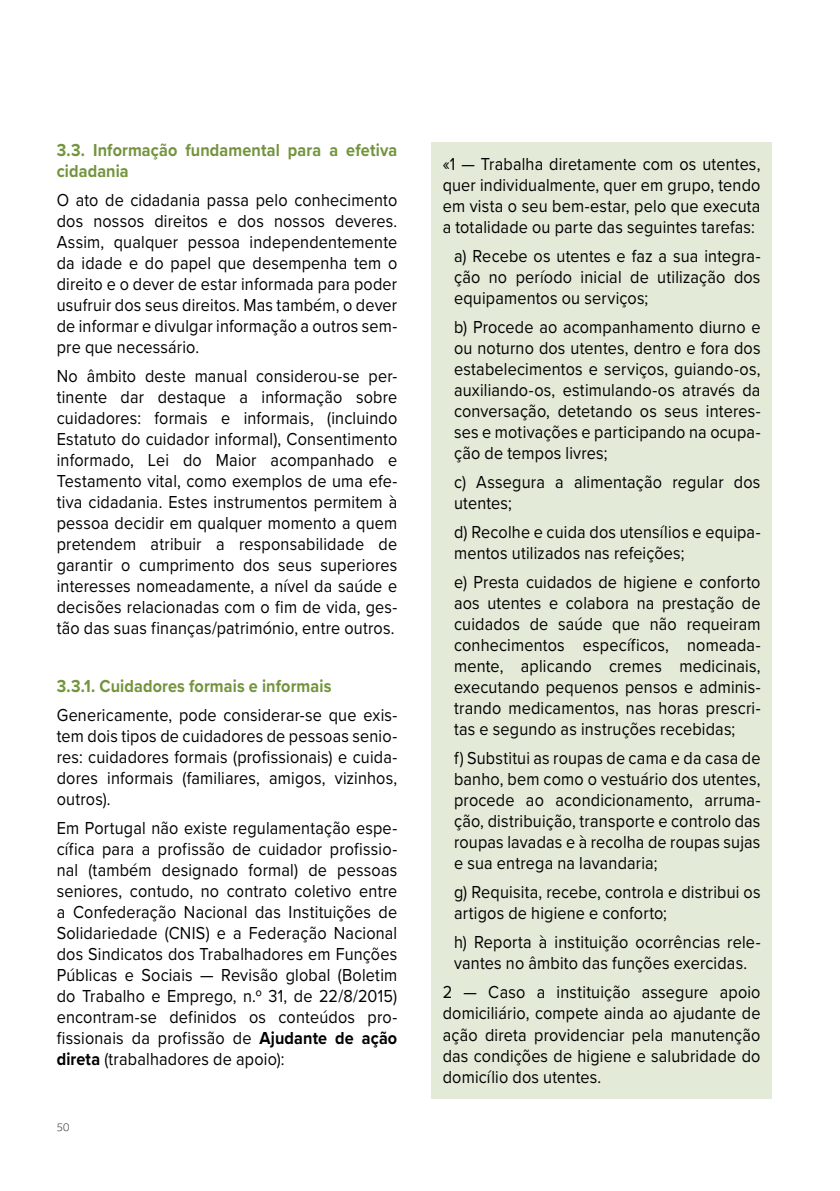
<style>
.page{position:relative;width:840px;height:1191px;background:#fff}
.page>*{position:absolute;margin:0;border:0;box-sizing:border-box;transform-origin:0 0}
.t1{font:18px/21px "Proxima Nova";letter-spacing:.01em;color:#000;text-align:justify;scale:.9 1}
.t2{font:700 18px/21px "Proxima Nova";letter-spacing:.01em;color:#73943d;scale:.9 1}
.t3{font:300 11.4px "Tisa Sans Pro";color:#4a4a49}
.s1{font-weight:700}
</style>
<div class="page">
<div style="left:431px;top:142px;width:340px;height:956px;background:#e3ead8"></div>
<p class="t2" style="left:57px;top:139px;width:379px">3.3. Informação fundamental para a efetiva cidadania</p>
<p class="t1" style="left:57px;top:189px;width:379px">O ato de cidadania passa pelo conhecimento dos nossos direitos e dos nossos deveres.<br>Assim, qualquer pessoa independentemente da idade e do papel que desempenha tem o direito e o dever de estar informada para poder usufruir dos seus direitos. Mas também, o dever de informar e divulgar informação a outros sem&shy;pre que necessário.</p>
<p class="t1" style="left:57px;top:365px;width:379px">No âmbito deste manual considerou-se per&shy;tinente dar destaque a informação sobre cuidadores: formais e informais, (incluindo Estatuto do cuidador informal), Consentimento informado, Lei do Maior acompanhado e Testamento vital, como exemplos de uma efe&shy;tiva cidadania. Estes instrumentos permitem à pessoa decidir em qualquer momento a quem pretendem atribuir a responsabilidade de garantir o cumprimento dos seus superiores interesses nomeadamente, a nível da saúde e decisões relacionadas com o fim de vida, ges&shy;tão das suas finanças/património, entre outros.</p>
<p class="t2" style="left:57px;top:675px;width:306px">3.3.1. Cuidadores formais e informais</p>
<p class="t1" style="left:57px;top:704px;width:379px">Genericamente, pode considerar-se que exis&shy;tem dois tipos de cuidadores de pessoas senio&shy;res: cuidadores formais (profissionais) e cuida&shy;dores informais (familiares, amigos, vizinhos, outros).</p>
<p class="t1" style="left:57px;top:817px;width:379px">Em Portugal não existe regulamentação espe&shy;cífica para a profissão de cuidador profissio&shy;nal (também designado formal) de pessoas seniores, contudo, no contrato coletivo entre a Confederação Nacional das Instituições de Solidariedade (CNIS) e a Federação Nacional dos Sindicatos dos Trabalhadores em Funções Públicas e Sociais — Revisão global (Boletim do Trabalho e Emprego, n.º 31, de 22/8/2015) encontram-se definidos os conteúdos pro&shy;fissionais da profissão de <span class="s1">Ajudante de ação direta</span> (trabalhadores de apoio):</p>
<p class="t3" style="left:57px;top:1120px;width:15px">50</p>
<p class="t1" style="left:442px;top:153px;width:354px">«1 — Trabalha diretamente com os utentes, quer individualmente, quer em grupo, tendo em vista o seu bem-estar, pelo que executa a totalidade ou parte das seguintes tarefas:</p>
<p class="t1" style="left:454px;top:245px;width:342px">a) Recebe os utentes e faz a sua integra&shy;ção no período inicial de utilização dos equipamentos ou serviços;</p>
<p class="t1" style="left:454px;top:316px;width:342px">b) Procede ao acompanhamento diurno e ou noturno dos utentes, dentro e fora dos estabelecimentos e serviços, guiando-os, auxiliando-os, estimulando-os através da conversação, detetando os seus interes&shy;ses e motivações e participando na ocupa&shy;ção de tempos livres;</p>
<p class="t1" style="left:454px;top:471px;width:342px">c) Assegura a alimentação regular dos utentes;</p>
<p class="t1" style="left:454px;top:521px;width:342px">d) Recolhe e cuida dos utensílios e equipa&shy;mentos utilizados nas refeições;</p>
<p class="t1" style="left:454px;top:571px;width:342px">e) Presta cuidados de higiene e conforto aos utentes e colabora na prestação de cuidados de saúde que não requeiram conhecimentos específicos, nomeada&shy;mente, aplicando cremes medicinais, executando pequenos pensos e adminis&shy;trando medicamentos, nas horas prescri&shy;tas e segundo as instruções recebidas;</p>
<p class="t1" style="left:454px;top:747px;width:342px">f) Substitui as roupas de cama e da casa de banho, bem como o vestuário dos utentes, procede ao acondicionamento, arruma&shy;ção, distribuição, transporte e controlo das roupas lavadas e à recolha de roupas sujas e sua entrega na lavandaria;</p>
<p class="t1" style="left:454px;top:881px;width:342px">g) Requisita, recebe, controla e distribui os artigos de higiene e conforto;</p>
<p class="t1" style="left:454px;top:931px;width:342px">h) Reporta à instituição ocorrências rele&shy;vantes no âmbito das funções exercidas.</p>
<p class="t1" style="left:442px;top:981px;width:354px">2 — Caso a instituição assegure apoio domiciliário, compete ainda ao ajudante de ação direta providenciar pela manutenção das condições de higiene e salubridade do domicílio dos utentes.</p>
</div>
